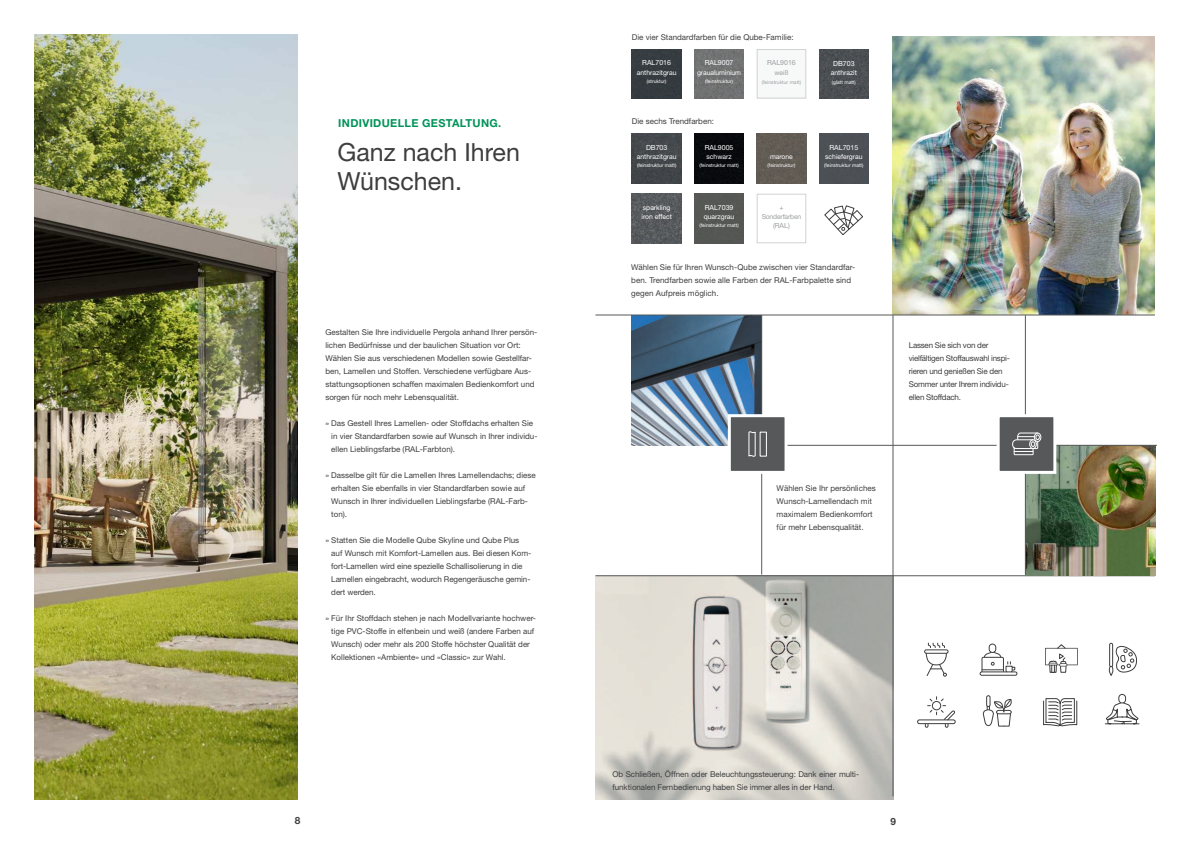
<style>
.page{position:relative;width:1191px;height:842px;background:#fff}
.page>*{position:absolute;margin:0;border:0;box-sizing:border-box;transform-origin:0 0}
.t1{font:25px/28.5px "Helvetica Neue LT Pro";color:#3e3e3f}
.t2{font:700 11px "Helvetica Neue LT Pro";letter-spacing:.03em;color:#009359}
.t3{font:700 10px "Helvetica Neue LT Pro";color:#3e3e3f}
.t4{font:8px/13px "Helvetica Neue LT Pro";color:#3e3e3f}
.t5{font:8px/13px "Helvetica Neue LT Pro";letter-spacing:-.03em;color:#3e3e3f}
.t6{font:7px "Helvetica Neue LT Std";color:#fff}
.t7{font:7px "Helvetica Neue LT Std";color:#9d9fa2}
.t8{font:6.8px/9.2px "Helvetica Neue LT Std";color:#fff}
.t9{font:6.8px "Helvetica Neue LT Std";letter-spacing:-.025em;color:#9d9fa2}
.t10{font:5px "Helvetica Neue LT Std";color:#fff}
.t11{font:5px "Helvetica Neue LT Std";color:#9d9fa2}
</style>
<div class="page">
<img style="left:595px;top:576px;width:298px;height:223px">
<img style="left:893px;top:36px;width:262px;height:279px">
<hr style="left:892px;top:315px;width:1px;height:481px;background:#57585a">
<img style="left:631px;top:316px;width:130px;height:130px">
<hr style="left:595px;top:575px;width:560px;height:1px;background:#57585a">
<img style="left:694px;top:49px;width:50px;height:50px">
<div style="left:632px;top:49px;width:49px;height:50px;background:#353c40"></div>
<div style="left:756px;top:49px;width:50px;height:50px;border:1px solid #d1d2d4"></div>
<div style="left:694px;top:194px;width:50px;height:49px;background:#555754"></div>
<div style="left:694px;top:134px;width:50px;height:49px;background:#090a0e"></div>
<div style="left:756px;top:134px;width:50px;height:49px;background:#625c54"></div>
<div style="left:819px;top:134px;width:49px;height:49px;background:#4c5155"></div>
<img style="left:632px;top:194px;width:49px;height:49px">
<div style="left:756px;top:194px;width:50px;height:49px;border:1px solid #d1d2d4"></div>
<img style="left:819px;top:49px;width:49px;height:50px">
<img style="left:632px;top:134px;width:49px;height:49px">
<svg style="left:824px;top:205px;width:39px;height:30px"></svg>
<img style="left:1026px;top:446px;width:129px;height:129px">
<hr style="left:1025px;top:315px;width:1px;height:260px;background:#57585a">
<hr style="left:736px;top:445px;width:421px;height:1px;background:#57585a">
<hr style="left:761px;top:315px;width:1px;height:259px;background:#57585a">
<hr style="left:595px;top:315px;width:560px;height:1px;background:#57585a">
<div style="left:917px;top:719px;width:38px;height:5px;border:1px solid #3e3e3f;border-radius:2px"></div>
<svg style="left:924px;top:697px;width:31px;height:31px"></svg>
<div style="left:932px;top:701px;width:9px;height:9px;border:1px solid #3e3e3f;border-radius:50%"></div>
<div style="left:924px;top:649px;width:24px;height:5px;border:1px solid #3e3e3f;border-radius:2px"></div>
<svg style="left:925px;top:642px;width:23px;height:35px"></svg>
<div style="left:986px;top:695px;width:4px;height:12px;border:1px solid #3e3e3f;border-radius:2px"></div>
<svg style="left:982px;top:698px;width:30px;height:29px"></svg>
<div style="left:979px;top:671px;width:38px;height:5px;border:1px solid #3e3e3f;border-radius:2px"></div>
<div style="left:988px;top:644px;width:8px;height:9px;border:1px solid #3e3e3f;border-radius:3px"></div>
<svg style="left:981px;top:651px;width:34px;height:22px"></svg>
<svg style="left:1104px;top:702px;width:35px;height:22px"></svg>
<div style="left:1118px;top:694px;width:8px;height:9px;border:1px solid #3e3e3f;border-radius:3px"></div>
<svg style="left:1043px;top:698px;width:34px;height:28px"></svg>
<svg style="left:1045px;top:644px;width:32px;height:29px"></svg>
<div style="left:1109px;top:643px;width:4px;height:24px;border:1px solid #3e3e3f"></div>
<svg style="left:1108px;top:646px;width:29px;height:30px"></svg>
<div style="left:728px;top:414px;width:59px;height:60px;background:#57585a;border:3px solid #fff"></div>
<svg style="left:748px;top:431px;width:8px;height:26px"></svg>
<div style="left:996px;top:414px;width:60px;height:60px;background:#57585a;border:3px solid #fff"></div>
<div style="left:1034px;top:433px;width:7px;height:9px;border:1px solid #fff;border-radius:50%"></div>
<svg style="left:1012px;top:432px;width:27px;height:23px"></svg>
<img style="left:34px;top:34px;width:264px;height:765px">
<h2 class="t2" style="left:338px;top:117px;width:165px">INDIVIDUELLE GESTALTUNG.</h2>
<h1 class="t1" style="left:337px;top:139px;width:184px">Ganz nach Ihren<br>Wünschen.</h1>
<p class="t4" style="left:325px;top:326px;width:213px">Gestalten Sie Ihre individuelle Pergola anhand Ihrer persön&shy;lichen Bedürfnisse und der baulichen Situation vor Ort:<br>Wählen Sie aus verschiedenen Modellen sowie Gestellfar&shy;ben, Lamellen und Stoffen. Verschiedene verfügbare Aus&shy;stattungsoptionen schaffen maximalen Bedienkomfort und sorgen für noch mehr Lebensqualität.</p>
<p class="t4" style="left:331px;top:417px;width:208px;text-indent:-6px">» Das Gestell Ihres Lamellen- oder Stoffdachs erhalten Sie in vier Standardfarben sowie auf Wunsch in Ihrer individu&shy;ellen Lieblingsfarbe (RAL-Farbton).</p>
<p class="t4" style="left:331px;top:469px;width:206px;text-indent:-6px">» Dasselbe gilt für die Lamellen Ihres Lamellendachs; diese erhalten Sie ebenfalls in vier Standardfarben sowie auf Wunsch in Ihrer individuellen Lieblingsfarbe (RAL-Farb&shy;ton).</p>
<p class="t4" style="left:331px;top:534px;width:201px;text-indent:-6px">» Statten Sie die Modelle Qube Skyline und Qube Plus auf Wunsch mit Komfort-Lamellen aus. Bei diesen Kom&shy;fort-Lamellen wird eine spezielle Schallisolierung in die Lamellen eingebracht, wodurch Regengeräusche gemin&shy;dert werden.</p>
<p class="t4" style="left:331px;top:612px;width:206px;text-indent:-6px">» Für Ihr Stoffdach stehen je nach Modellvariante hochwer&shy;tige PVC-Stoffe in elfenbein und weiß (andere Farben auf Wunsch) oder mehr als 200 Stoffe höchster Qualität der Kollektionen «Ambiente» und «Classic» zur Wahl.</p>
<p class="t4" style="left:632px;top:30px;width:163px">Die vier Standardfarben für die Qube-Familie:</p>
<p class="t6" style="left:642px;top:60px;width:30px">RAL7016</p>
<p class="t8" style="left:637px;top:68px;width:41px">anthrazitgrau</p>
<p class="t10" style="left:647px;top:79px;width:21px">(struktur)</p>
<p class="t6" style="left:704px;top:60px;width:30px">RAL9007</p>
<p class="t8" style="left:697px;top:68px;width:45px">graualuminium</p>
<p class="t10" style="left:705px;top:79px;width:29px">(feinstruktur)</p>
<p class="t4" style="left:632px;top:115px;width:84px">Die sechs Trendfarben:</p>
<p class="t6" style="left:646px;top:145px;width:23px">DB703</p>
<p class="t8" style="left:637px;top:153px;width:41px">anthrazitgrau</p>
<p class="t10" style="left:637px;top:164px;width:41px">(feinstruktur matt)</p>
<p class="t6" style="left:704px;top:145px;width:30px">RAL9005</p>
<p class="t8" style="left:706px;top:153px;width:27px">schwarz</p>
<p class="t10" style="left:699px;top:164px;width:41px">(feinstruktur matt)</p>
<p class="t7" style="left:767px;top:60px;width:30px">RAL9016</p>
<p class="t9" style="left:774px;top:70px;width:16px">weiß</p>
<p class="t11" style="left:762px;top:80px;width:41px">(feinstruktur matt)</p>
<p class="t8" style="left:770px;top:153px;width:24px">marone</p>
<p class="t10" style="left:767px;top:164px;width:29px">(feinstruktur)</p>
<p class="t6" style="left:833px;top:61px;width:23px">DB703</p>
<p class="t8" style="left:830px;top:69px;width:28px">anthrazit</p>
<p class="t10" style="left:832px;top:81px;width:25px">(glatt matt)</p>
<p class="t6" style="left:829px;top:145px;width:30px">RAL7015</p>
<p class="t8" style="left:825px;top:153px;width:39px">schiefergrau</p>
<p class="t10" style="left:824px;top:164px;width:41px">(feinstruktur matt)</p>
<p class="t6" style="left:704px;top:205px;width:30px">RAL7039</p>
<p class="t8" style="left:704px;top:213px;width:32px">quarzgrau</p>
<p class="t10" style="left:699px;top:224px;width:41px">(feinstruktur matt)</p>
<p class="t4" style="left:631px;top:261px;width:226px">Wählen Sie für Ihren Wunsch-Qube zwischen vier Standardfar&shy;ben. Trendfarben sowie alle Farben der RAL-Farbpalette sind gegen Aufpreis möglich.</p>
<p class="t8" style="left:641px;top:203px;width:32px">sparkling iron effect</p>
<p class="t7" style="left:779px;top:205px;width:6px">+</p>
<p class="t9" style="left:761px;top:214px;width:41px">Sonderfarben</p>
<p class="t7" style="left:773px;top:223px;width:18px">(RAL)</p>
<p class="t5" style="left:909px;top:339px;width:103px">Lassen Sie sich von der vielfältigen Stoffauswahl inspi&shy;rieren und genießen Sie den<br>Sommer unter Ihrem individu&shy;ellen Stoffdach.</p>
<p class="t4" style="left:776px;top:482px;width:101px">Wählen Sie Ihr persönliches<br>Wunsch-Lamellendach mit maximalem Bedienkomfort für mehr Lebensqualität.</p>
<p class="t4" style="left:612px;top:768px;width:248px">Ob Schließen, Öffnen oder Beleuchtungssteuerung: Dank einer multi&shy;funktionalen Fernbedienung haben Sie immer alles in der Hand.</p>
<p class="t3" style="left:295px;top:815px;width:7px">8</p>
<p class="t3" style="left:890px;top:816px;width:7px">9</p>
</div>
